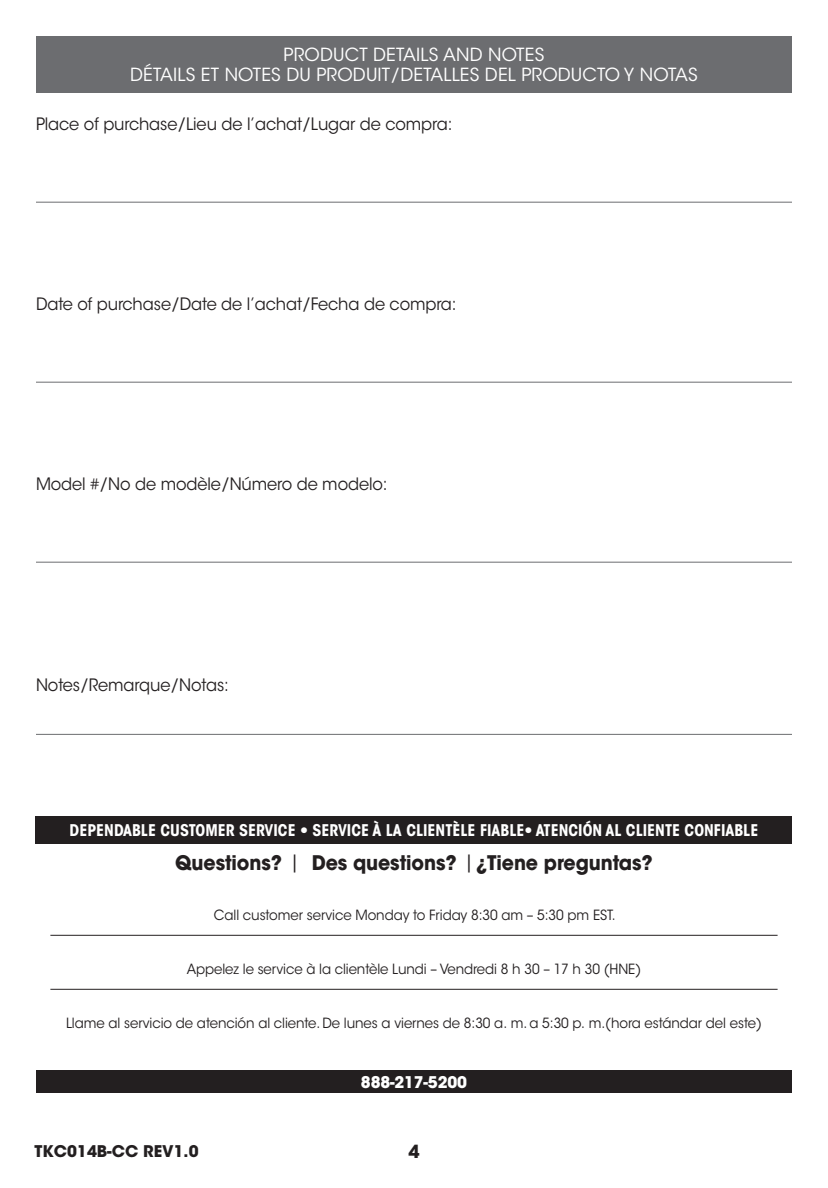
<style>
.page{position:relative;width:828px;height:1188px;background:#fff}
.page>*{position:absolute;margin:0;border:0;box-sizing:border-box;transform-origin:0 0}
.t1{font:700 20px "ITC Avant Garde Std";letter-spacing:-.005em;color:#231f20;scale:.95 1}
.t2{font:18px/20px "ITC Avant Garde Std";letter-spacing:.01em;color:#fff;text-align:center}
.t3{font:700 18px "ITC Avant Garde Std";color:#231f20}
.t4{font:17px "ITC Avant Garde Std";letter-spacing:-.005em;color:#231f20;scale:.95 1}
.t5{font:700 condensed 16px "ITC Avant Garde Std";color:#fff}
.t6{font:700 16px "ITC Avant Garde Std";color:#231f20}
.t7{font:700 16px "ITC Avant Garde Std";letter-spacing:-.01em;color:#fff}
.t8{font:14px "ITC Avant Garde Std";letter-spacing:-.005em;color:#231f20;scale:.95 1}
.s1{font-weight:500;font-stretch:condensed;font-size:18px}
</style>
<div class="page">
<div style="left:36px;top:36px;width:756px;height:56px;background:#6c6d70"></div>
<hr style="left:36px;top:202px;width:756px;height:1px;background:#6c6d70">
<hr style="left:36px;top:382px;width:756px;height:1px;background:#6c6d70">
<hr style="left:36px;top:562px;width:756px;height:1px;background:#6c6d70">
<hr style="left:36px;top:734px;width:756px;height:1px;background:#6c6d70">
<div style="left:36px;top:1071px;width:756px;height:22px;background:#231f20"></div>
<div style="left:36px;top:816px;width:756px;height:28px;background:#231f20"></div>
<hr style="left:50px;top:935px;width:728px;height:1px;background:#231f20">
<hr style="left:50px;top:989px;width:728px;height:1px;background:#231f20">
<p class="t2" style="left:130px;top:45px;width:569px">PRODUCT DETAILS AND NOTES<br>DÉTAILS ET NOTES DU PRODUIT/DETALLES DEL PRODUCTO Y NOTAS</p>
<p class="t4" style="left:36px;top:113px;width:440px">Place of purchase/Lieu de l’achat/Lugar de compra:</p>
<p class="t4" style="left:36px;top:293px;width:444px">Date of purchase/Date de l’achat/Fecha de compra:</p>
<p class="t4" style="left:36px;top:473px;width:372px">Model #/No de modèle/Número de modelo:</p>
<p class="t4" style="left:36px;top:674px;width:205px">Notes/Remarque/Notas:</p>
<p class="t5" style="left:70px;top:820px;width:690px">DEPENDABLE CUSTOMER SERVICE • SERVICE À LA CLIENTÈLE FIABLE• ATENCIÓN AL CLIENTE CONFIABLE</p>
<h1 class="t1" style="left:175px;top:850px;width:504px">Questions? <span class="s1">|</span> Des questions? <span class="s1">|</span> ¿Tiene preguntas?</h1>
<p class="t8" style="left:214px;top:907px;width:424px">Call customer service Monday to Friday 8:30 am – 5:30 pm EST.</p>
<p class="t8" style="left:187px;top:961px;width:480px">Appelez le service à la clientèle Lundi – Vendredi 8 h 30 – 17 h 30 (HNE)</p>
<p class="t8" style="left:66px;top:1015px;width:734px">Llame al servicio de atención al cliente. De lunes a viernes de 8:30 a. m. a 5:30 p. m.(hora estándar del este)</p>
<p class="t7" style="left:361px;top:1072px;width:108px">888-217-5200</p>
<p class="t6" style="left:35px;top:1140px;width:165px">TKC014B-CC REV1.0</p>
<p class="t3" style="left:408px;top:1140px;width:13px">4</p>
</div>
